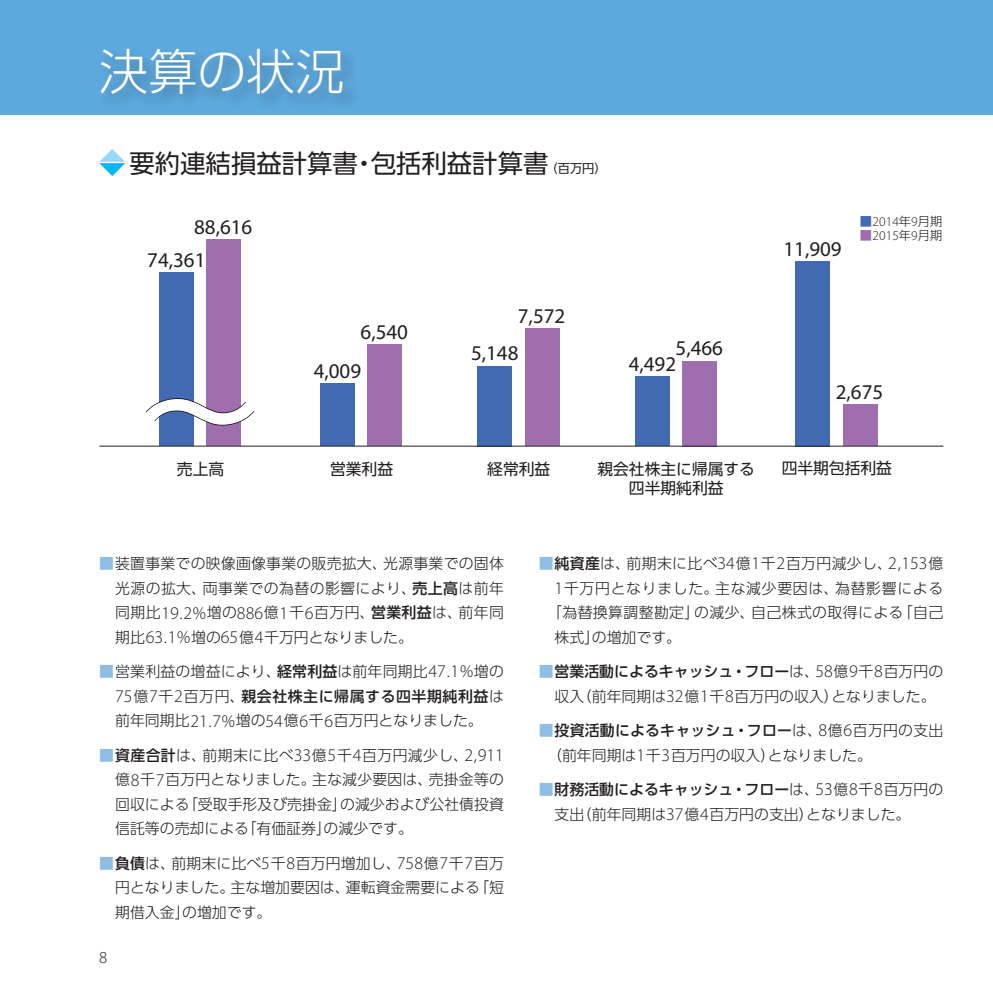
<style>
.page{position:relative;width:993px;height:993px;background:#fff}
.page>*{position:absolute;margin:0;border:0;box-sizing:border-box;transform-origin:0 0}
.t1{font:49px "UD Shin Go Pr 6 N Light 90 pv RKSJ H";color:#fff}
.t2{font:25.38px "UD Shin Go Pr 6 N Regular 90 pv RKSJ H";color:#231f20}
.t3{font:21px "Myriad Pro";color:#231f20}
.t4{font:300 16.8px "Myriad Pro";color:#231f20}
.t5{font:15.75px/19.2px "UD Shin Go Pr 6 N Regular 90 pv RKSJ H";color:#231f20;text-align:center}
.t6{font:14.88px/24.5px "UD Shin Go Pr 6 N Light 90 pv RKSJ H";color:#231f20;text-align:justify}
.t7{font:14.88px "UD Shin Go Pr 6 N Medium 90 pv RKSJ H";letter-spacing:.015em;color:#231f20}
.t8{font:14.88px "UD Shin Go Pr 6 N Light 90 pv RKSJ H";letter-spacing:.02em;color:#231f20}
.t9{font:14.88px "UD Shin Go Pr 6 N Medium 90 pv RKSJ H";letter-spacing:.04em;color:#231f20}
.t10{font:14.88px "UD Shin Go Pr 6 N Light 90 pv RKSJ H";letter-spacing:.025em;color:#231f20}
.t11{font:14.88px "UD Shin Go Pr 6 N Light 90 pv RKSJ H";letter-spacing:.045em;color:#231f20}
.t12{font:300 13.47px "Myriad Pro";color:#231f20}
.s1{font-size:12.25px}
.s2{font-family:"UD Shin Go Pr 6 N Light 90 pv RKSJ H";font-weight:400;font-size:12.25px;color:#426ab3}
.s3{font-family:"UD Shin Go Pr 6 N Light 90 pv RKSJ H";font-weight:400;font-size:12.25px}
.s4{font-family:"UD Shin Go Pr 6 N Light 90 pv RKSJ H";font-weight:400;font-size:12.25px;color:#9f6eaf}
.s5{color:#8ebde6}
.s6{font-family:"UD Shin Go Pr 6 N Medium 90 pv RKSJ H"}
.s7{font-family:"Myriad Pro";font-weight:300;font-size:17.85px}
.s8{font-family:"UD Shin Go Pr 6 N Light 90 pv RKSJ H"}
.s9{font-family:"UD Shin Go Pr 6 N Light 90 pv RKSJ H";color:#8ebde6}
</style>
<div class="page">
<div style="left:0;top:0;width:992px;height:114px;background:#5da9dd"></div>
<svg style="left:99px;top:149px;width:26px;height:27px"></svg>
<div style="left:159px;top:272px;width:35px;height:174px;background:#426ab3"></div>
<div style="left:206px;top:239px;width:35px;height:207px;background:#9f6eaf"></div>
<div style="left:320px;top:383px;width:35px;height:63px;background:#426ab3"></div>
<div style="left:367px;top:344px;width:35px;height:102px;background:#9f6eaf"></div>
<div style="left:477px;top:366px;width:35px;height:80px;background:#426ab3"></div>
<div style="left:524px;top:328px;width:35px;height:118px;background:#9f6eaf"></div>
<div style="left:635px;top:376px;width:34px;height:70px;background:#426ab3"></div>
<div style="left:682px;top:361px;width:35px;height:85px;background:#9f6eaf"></div>
<div style="left:795px;top:261px;width:35px;height:185px;background:#426ab3"></div>
<div style="left:842px;top:404px;width:35px;height:42px;background:#9f6eaf"></div>
<svg style="left:145px;top:398px;width:110px;height:28px"></svg>
<hr style="left:99px;top:445px;width:844px;height:1px;background:#231f20">
<h1 class="t1" style="left:99px;top:53px;width:246px">決算の状況</h1>
<h2 class="t2" style="left:129px;top:154px;width:478px">要約連結損益計算書・包括利益計算書<span class="s1">（百万円）</span></h2>
<h3 class="t3" style="left:194px;top:214px;width:60px">88,616</h3>
<h3 class="t3" style="left:147px;top:248px;width:60px">74,361</h3>
<p class="t5" style="left:177px;top:461px;width:49px">売上高</p>
<h3 class="t3" style="left:360px;top:319px;width:49px">6,540</h3>
<h3 class="t3" style="left:313px;top:358px;width:49px">4,009</h3>
<p class="t5" style="left:330px;top:461px;width:64px">営業利益</p>
<h3 class="t3" style="left:517px;top:303px;width:49px">7,572</h3>
<h3 class="t3" style="left:471px;top:340px;width:49px">5,148</h3>
<h3 class="t3" style="left:675px;top:336px;width:49px">5,466</h3>
<h3 class="t3" style="left:628px;top:351px;width:49px">4,492</h3>
<p class="t5" style="left:487px;top:461px;width:65px">経常利益</p>
<p class="t5" style="left:597px;top:461px;width:159px">親会社株主に帰属する四半期純利益</p>
<h3 class="t3" style="left:783px;top:236px;width:60px">11,909</h3>
<p class="t12" style="left:859px;top:213px;width:84px"><span class="s2">■</span>2014<span class="s3">年</span>9<span class="s3">月期</span></p>
<p class="t12" style="left:859px;top:227px;width:84px"><span class="s4">■</span>2015<span class="s3">年</span>9<span class="s3">月期</span></p>
<h3 class="t3" style="left:835px;top:379px;width:49px">2,675</h3>
<p class="t5" style="left:781px;top:460px;width:112px">四半期包括利益</p>
<p class="t6" style="left:115px;top:553px;width:390px;text-indent:-16px"><span class="s5">■</span>装置事業での映像画像事業の販売拡大、光源事業での固体光源の拡大、両事業での為替の影響により、<span class="s6">売上高</span>は前年同期比<span class="s7">19.2%</span>増の<span class="s7">886</span>億<span class="s7">1</span>千<span class="s7">6</span>百万円、<span class="s6">営業利益</span>は、前年同期比<span class="s7">63.1%</span>増の<span class="s7">65</span>億<span class="s7">4</span>千万円となりました。</p>
<p class="t6" style="left:99px;top:661px;width:406px"><span class="s5">■</span>営業利益の増益により、<span class="s6">経常利益</span>は前年同期比<span class="s7">47.1%</span>増の</p>
<p class="t9" style="left:115px;top:690px;width:390px"><span class="s7">75</span><span class="s8">億</span><span class="s7">7</span><span class="s8">千</span><span class="s7">2</span><span class="s8">百万円、</span>親会社株主に帰属する四半期純利益<span class="s8">は</span></p>
<p class="t6" style="left:115px;top:710px;width:369px">前年同期比<span class="s7">21.7%</span>増の<span class="s7">54</span>億<span class="s7">6</span>千<span class="s7">6</span>百万円となりました。</p>
<p class="t6" style="left:115px;top:744px;width:390px;text-indent:-16px"><span class="s5">■</span><span class="s6">資産合計</span>は、前期末に比べ<span class="s7">33</span>億<span class="s7">5</span>千<span class="s7">4</span>百万円減少し、<span class="s7">2,911</span>億<span class="s7">8</span>千<span class="s7">7</span>百万円となりました。主な減少要因は、売掛金等の回収による「受取手形及び売掛金」の減少および公社債投資信託等の売却による「有価証券」の減少です。</p>
<p class="t6" style="left:115px;top:852px;width:390px;text-indent:-16px"><span class="s5">■</span><span class="s6">負債</span>は、前期末に比べ<span class="s7">5</span>千<span class="s7">8</span>百万円増加し、<span class="s7">758</span>億<span class="s7">7</span>千<span class="s7">7</span>百万円となりました。主な増加要因は、運転資金需要による「短期借入金」の増加です。</p>
<p class="t4" style="left:99px;top:951px;width:10px">8</p>
<p class="t8" style="left:538px;top:557px;width:406px"><span class="s5">■</span><span class="s6">純資産</span>は、前期末に比べ<span class="s7">34</span>億<span class="s7">1</span>千<span class="s7">2</span>百万円減少し、<span class="s7">2,153</span>億</p>
<p class="t11" style="left:554px;top:582px;width:390px"><span class="s7">1</span>千万円となりました。主な減少要因は、為替影響による</p>
<p class="t10" style="left:547px;top:606px;width:397px">「為替換算調整勘定」の減少、自己株式の取得による「自己</p>
<p class="t6" style="left:554px;top:626px;width:128px">株式」の増加です。</p>
<p class="t7" style="left:538px;top:665px;width:406px"><span class="s9">■</span>営業活動によるキャッシュ・フロー<span class="s8">は、</span><span class="s7">58</span><span class="s8">億</span><span class="s7">9</span><span class="s8">千</span><span class="s7">8</span><span class="s8">百万円の</span></p>
<p class="t6" style="left:554px;top:685px;width:382px">収入（前年同期は<span class="s7">32</span>億<span class="s7">1</span>千<span class="s7">8</span>百万円の収入）となりました。</p>
<p class="t7" style="left:538px;top:724px;width:406px"><span class="s9">■</span>投資活動によるキャッシュ・フロー<span class="s8">は、</span><span class="s7">8</span><span class="s8">億</span><span class="s7">6</span><span class="s8">百万円の支出</span></p>
<p class="t6" style="left:547px;top:744px;width:326px">（前年同期は<span class="s7">1</span>千<span class="s7">3</span>百万円の収入）となりました。</p>
<p class="t7" style="left:538px;top:783px;width:406px"><span class="s9">■</span>財務活動によるキャッシュ・フロー<span class="s8">は、</span><span class="s7">53</span><span class="s8">億</span><span class="s7">8</span><span class="s8">千</span><span class="s7">8</span><span class="s8">百万円の</span></p>
<p class="t6" style="left:554px;top:803px;width:357px">支出（前年同期は<span class="s7">37</span>億<span class="s7">4</span>百万円の支出）となりました。</p>
</div>
